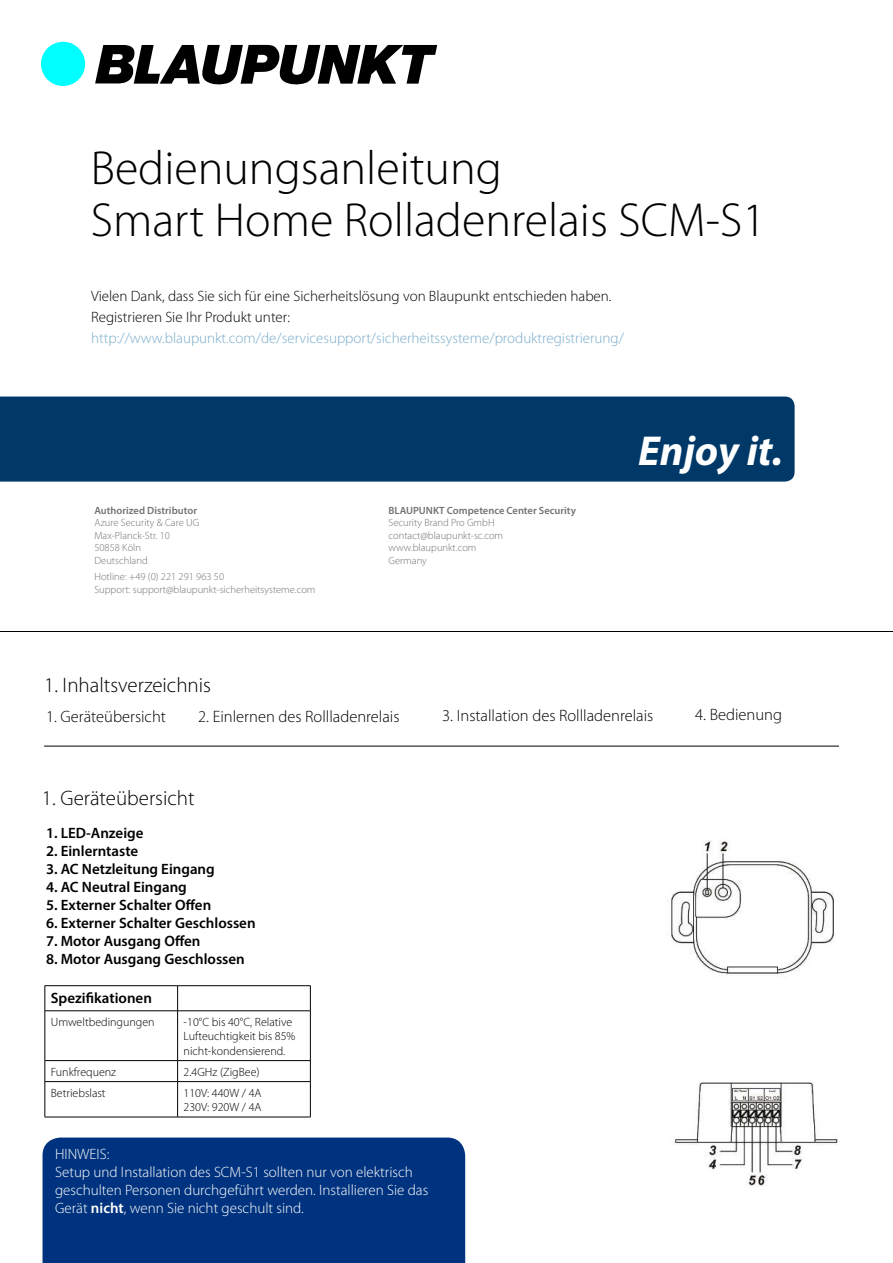
<style>
.page{position:relative;width:893px;height:1263px;background:#fff}
.page>*{position:absolute;margin:0;border:0;box-sizing:border-box;transform-origin:0 0}
.t1{font:300 48px/52.5px "Myriad Pro";color:#000}
.t2{font:italic 700 42px "Myriad Pro";color:#fff}
.t3{font:300 21px "Myriad Pro";color:#000}
.t4{font:300 16.5px "Myriad Pro";color:#000}
.t5{font:600 15px "Myriad Pro";color:#000}
.t6{font:300 15px/18px "Myriad Pro";color:#fff}
.t7{font:300 15px/21px "Myriad Pro";color:#000}
.t8{font:300 15px "Myriad Pro";color:#7aadcc}
.t9{font:300 12px/14.4px "Myriad Pro";color:#000}
.t10{font:300 10.5px/12.6px "Myriad Pro";color:#737373}
.t11{font:600 10.5px "Myriad Pro";color:#737373}
.s1{font-weight:600}
</style>
<div class="page">
<div style="left:41px;top:42px;width:44px;height:44px;background:#0ff;border-radius:50%"></div>
<svg style="left:95px;top:45px;width:342px;height:40px"></svg>
<div style="left:0;top:396px;width:795px;height:86px;background:#003968"></div>
<hr style="left:0;top:631px;width:893px;height:1px;background:#000">
<hr style="left:44px;top:746px;width:795px;height:1px;background:#000">
<svg style="left:177px;top:986px;width:1px;height:24px"></svg>
<hr style="left:45px;top:1010px;width:133px;height:1px;background:#000">
<hr style="left:178px;top:1010px;width:133px;height:1px;background:#000">
<hr style="left:177px;top:1011px;width:1px;height:49px;background:#000">
<hr style="left:45px;top:1060px;width:133px;height:1px;background:#000">
<hr style="left:178px;top:1060px;width:133px;height:1px;background:#000">
<svg style="left:177px;top:1061px;width:1px;height:20px"></svg>
<hr style="left:177px;top:1082px;width:1px;height:35px;background:#000">
<hr style="left:45px;top:985px;width:133px;height:1px;background:#000">
<svg style="left:45px;top:986px;width:1px;height:24px"></svg>
<hr style="left:178px;top:985px;width:133px;height:1px;background:#000">
<svg style="left:310px;top:986px;width:1px;height:24px"></svg>
<hr style="left:45px;top:1011px;width:1px;height:49px;background:#000">
<hr style="left:310px;top:1011px;width:1px;height:49px;background:#000">
<svg style="left:45px;top:1061px;width:1px;height:20px"></svg>
<svg style="left:310px;top:1061px;width:1px;height:20px"></svg>
<hr style="left:45px;top:1081px;width:133px;height:1px;background:#000">
<hr style="left:45px;top:1082px;width:1px;height:35px;background:#000">
<hr style="left:178px;top:1081px;width:133px;height:1px;background:#000">
<hr style="left:310px;top:1082px;width:1px;height:35px;background:#000">
<hr style="left:45px;top:1117px;width:133px;height:1px;background:#000">
<hr style="left:178px;top:1117px;width:133px;height:1px;background:#000">
<img style="left:671px;top:840px;width:163px;height:135px">
<img style="left:674px;top:1082px;width:164px;height:104px">
<div style="left:43px;top:1137px;width:422px;height:126px;background:#00337f"></div>
<h1 class="t1" style="left:91px;top:143px;width:676px">Bedienungsanleitung<br>Smart Home Rolladenrelais SCM-S1</h1>
<h3 class="t7" style="left:91px;top:286px;width:522px">Vielen Dank, dass Sie sich für eine Sicherheitslösung von Blaupunkt entschieden haben.<br>Registrieren Sie Ihr Produkt unter:</h3>
<h3 class="t8" style="left:91px;top:331px;width:534px">http://www.blaupunkt.com/de/servicesupport/sicherheitssysteme/produktregistrierung/</h3>
<p class="t11" style="left:94px;top:505px;width:104px">Authorized Distributor</p>
<p class="t10" style="left:94px;top:517px;width:106px">Azure Security &amp; Care UG<br>Max-Planck-Str. 10<br>50858 Köln<br>Deutschland</p>
<p class="t10" style="left:94px;top:571px;width:223px">Hotline: +49 (0) 221 291 963 50<br>Support: support@blaupunkt-sicherheitsysteme.com</p>
<p class="t11" style="left:388px;top:505px;width:189px">BLAUPUNKT Competence Center Security</p>
<p class="t10" style="left:388px;top:517px;width:116px">Security Brand Pro GmbH contact@blaupunkt-sc.com www.blaupunkt.com<br>Germany</p>
<h2 class="t2" style="left:638px;top:436px;width:146px">Enjoy it.</h2>
<h3 class="t3" style="left:44px;top:675px;width:168px">1. Inhaltsverzeichnis</h3>
<h3 class="t4" style="left:46px;top:709px;width:121px">1. Geräteübersicht</h3>
<h3 class="t4" style="left:198px;top:709px;width:203px">2. Einlernen des Rollladenrelais</h3>
<h3 class="t4" style="left:442px;top:708px;width:213px">3. Installation des Rollladenrelais</h3>
<h3 class="t4" style="left:695px;top:707px;width:88px">4. Bedienung</h3>
<h3 class="t3" style="left:42px;top:788px;width:154px">1. Geräteübersicht</h3>
<h3 class="t5" style="left:46px;top:826px;width:99px">1. LED-Anzeige</h3>
<h3 class="t5" style="left:46px;top:844px;width:94px">2. Einlerntaste</h3>
<h3 class="t5" style="left:46px;top:862px;width:170px">3. AC Netzleitung Eingang</h3>
<h3 class="t5" style="left:46px;top:880px;width:142px">4. AC Neutral Eingang</h3>
<h3 class="t5" style="left:46px;top:898px;width:167px">5. Externer Schalter Offen</h3>
<h3 class="t5" style="left:46px;top:916px;width:211px">6. Externer Schalter Geschlossen</h3>
<h3 class="t5" style="left:46px;top:934px;width:156px">7. Motor Ausgang Offen</h3>
<h3 class="t5" style="left:46px;top:952px;width:200px">8. Motor Ausgang Geschlossen</h3>
<h3 class="t5" style="left:51px;top:990px;width:103px">Spezifikationen</h3>
<p class="t9" style="left:51px;top:1015px;width:105px">Umweltbedingungen</p>
<p class="t9" style="left:184px;top:1015px;width:113px">-10°C bis 40°C, Relative<br>Lufteuchtigkeit bis 85% nicht-kondensierend.</p>
<p class="t9" style="left:51px;top:1065px;width:67px">Funkfrequenz</p>
<p class="t9" style="left:184px;top:1065px;width:78px">2.4GHz (ZigBee)</p>
<p class="t9" style="left:51px;top:1086px;width:56px">Betriebslast</p>
<p class="t9" style="left:184px;top:1086px;width:79px">110V: 440W / 4A<br>230V: 920W / 4A</p>
<h3 class="t6" style="left:55px;top:1146px;width:375px">HINWEIS:<br>Setup und Installation des SCM-S1 sollten nur von elektrisch geschulten Personen durchgeführt werden. Installieren Sie das Gerät <span class="s1">nicht</span>, wenn Sie nicht geschult sind.</h3>
</div>
